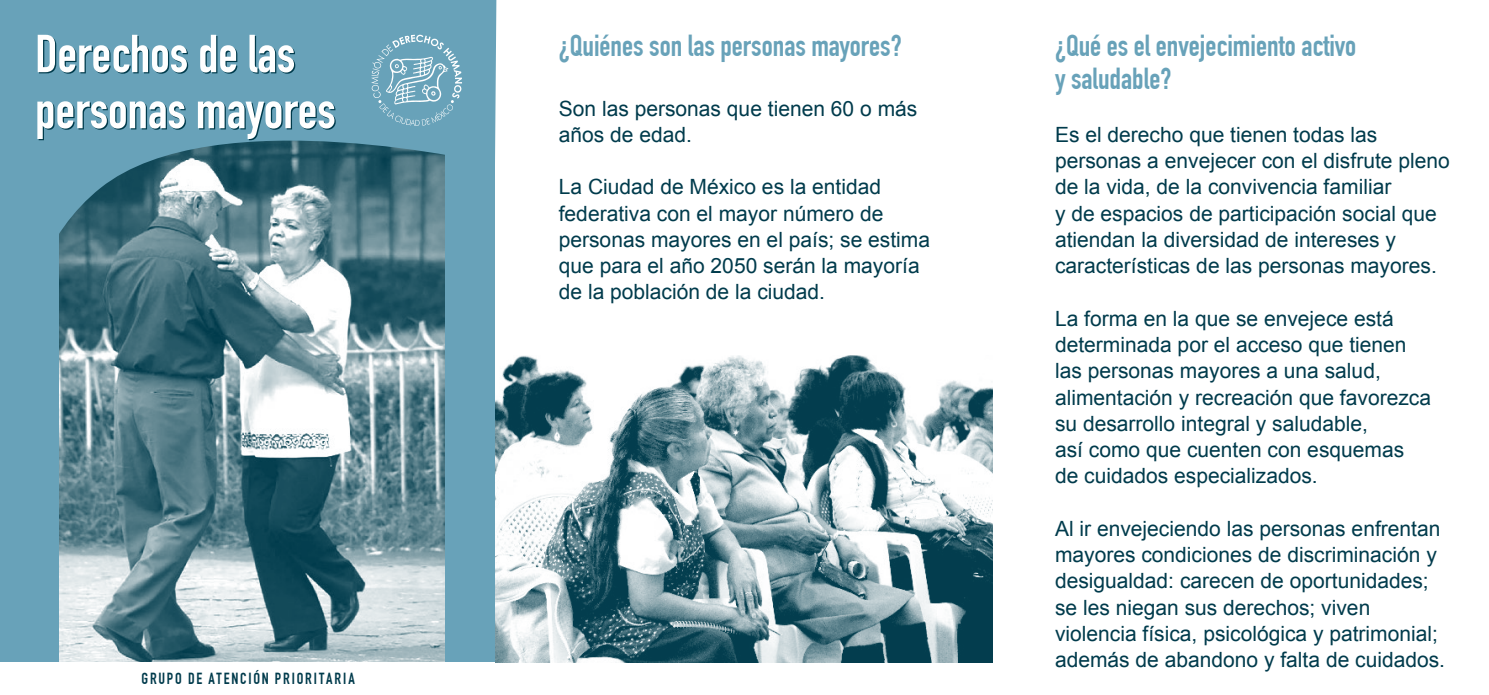
<style>
.page{position:relative;width:1489px;height:695px;background:#fff}
.page>*{position:absolute;margin:0;border:0;box-sizing:border-box;transform-origin:0 0}
.t1{font:700 52.5px/56px "DIN Condensed";color:#fff}
.t2{font:700 29.75px/33.2px "DIN Condensed";color:#68a2b9}
.t3{font:21px/26.2px "Arial";color:#003b4c}
.t4{font:700 15.75px "DIN Condensed";letter-spacing:.115em;color:#003b4c}
</style>
<div class="page">
<img style="left:497px;top:355px;width:495px;height:307px">
<svg style="left:0;top:0;width:497px;height:663px;background:#6c97a5"></svg>
<svg style="left:371px;top:35px;width:91px;height:91px;background:#7eafc3"></svg>
<div style="left:0;top:662px;width:495px;height:32px;background:#fff"></div>
<h1 class="t1" style="left:35px;top:26px;width:302px">Derechos de las personas mayores</h1>
<p class="t4" style="left:141px;top:669px;width:215px">GRUPO DE ATENCIÓN PRIORITARIA</p>
<h2 class="t2" style="left:558px;top:29px;width:344px">¿Quiénes son las personas mayores?</h2>
<p class="t3" style="left:558px;top:95px;width:360px">Son las personas que tienen 60 o más años de edad.</p>
<p class="t3" style="left:558px;top:174px;width:373px">La Ciudad de México es la entidad federativa con el mayor número de personas mayores en el país; se estima que para el año 2050 serán la mayoría de la población de la ciudad.</p>
<h2 class="t2" style="left:1054px;top:29px;width:303px">¿Qué es el envejecimiento activo y saludable?</h2>
<p class="t3" style="left:1054px;top:121px;width:396px">Es el derecho que tienen todas las personas a envejecer con el disfrute pleno de la vida, de la convivencia familiar<br>y de espacios de participación social que atiendan la diversidad de intereses y características de las personas mayores.</p>
<p class="t3" style="left:1054px;top:305px;width:377px">La forma en la que se envejece está determinada por el acceso que tienen las personas mayores a una salud, alimentación y recreación que favorezca su desarrollo integral y saludable,<br>así como que cuenten con esquemas de cuidados especializados.</p>
<p class="t3" style="left:1054px;top:515px;width:391px">Al ir envejeciendo las personas enfrentan mayores condiciones de discriminación y desigualdad: carecen de oportunidades; se les niegan sus derechos; viven violencia física, psicológica y patrimonial; además de abandono y falta de cuidados.</p>
</div>
